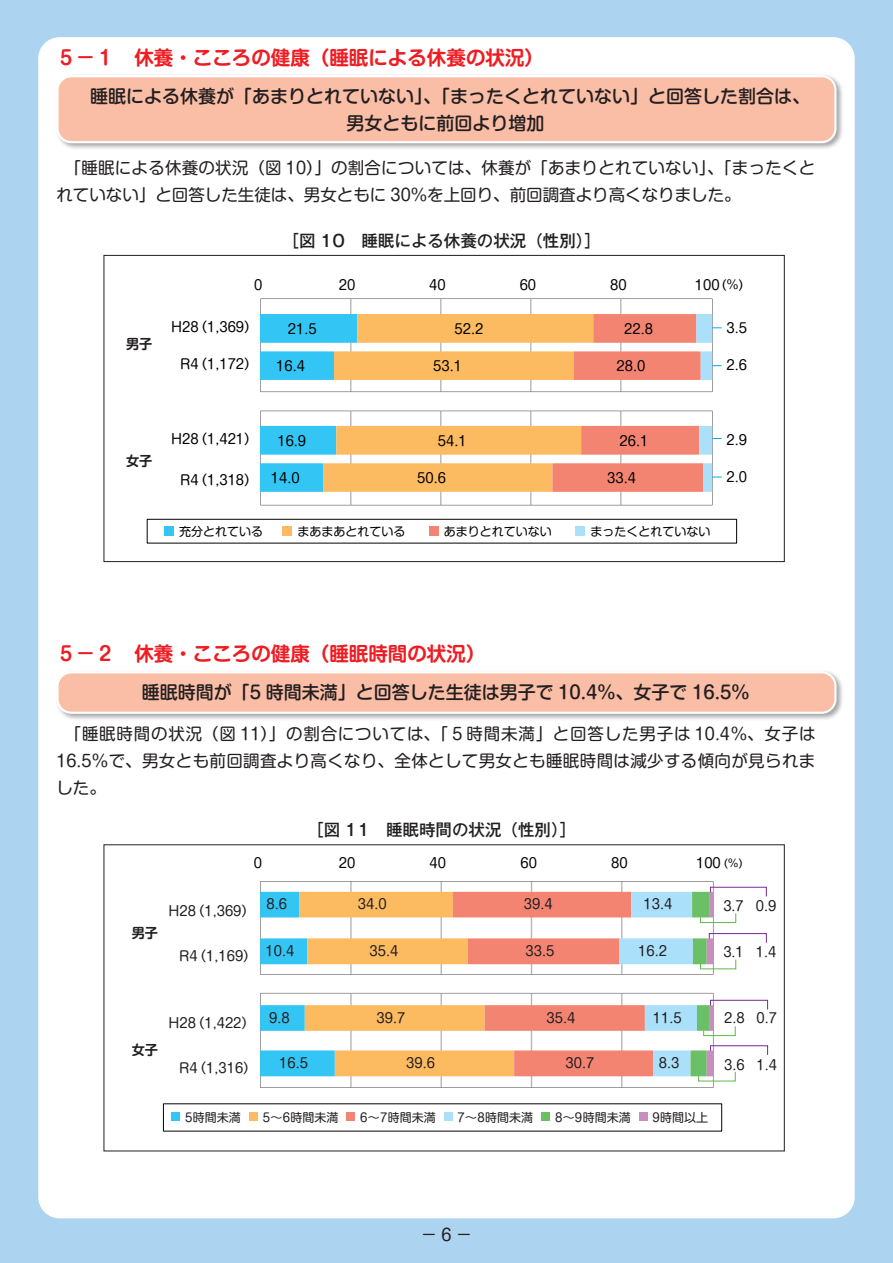
<style>
.page{position:relative;width:893px;height:1263px;background:#acd3f0}
.page>*{position:absolute;margin:0;border:0;box-sizing:border-box;transform-origin:0 0}
.t1{font:700 19.5px "Shin M Go Pro De";color:#ee1d23}
.t2{font:500 18px/27px "Shin M Go Pro";color:#231f20;text-align:center}
.t3{font:16.5px/27px "Shin M Go Pro";letter-spacing:.015em;color:#231f20}
.t4{font:500 16.5px "Gothic MB101 Pr 5";color:#231f20}
.t5{font:13.5px "Shin M Go Pro";letter-spacing:.005em;color:#030303}
.t6{font:13.5px "Shin M Go Pro";color:#231f20}
.t7{font:700 13.5px "Shin M Go Pro De";color:#231f20}
.t8{font:12px "Shin M Go Pro";color:#030303}
.t9{font:12px "Shin M Go Pro";color:#231f20}
.s1{font-size:10.5px}
</style>
<div class="page">
<div style="left:38px;top:37px;width:817px;height:1181px;background:#fff;border-radius:21px"></div>
<div style="left:55px;top:74px;width:789px;height:77px;background:#231f20;opacity:.4"></div>
<div style="left:58px;top:76px;width:777px;height:66px;background:#fabda6;border-radius:14px"></div>
<div style="left:56px;top:75px;width:780px;height:68px;border:2px solid #fff;border-radius:14px"></div>
<div style="left:55px;top:670px;width:789px;height:51px;background:#231f20;opacity:.4"></div>
<div style="left:58px;top:672px;width:777px;height:41px;background:#fabda6;border-radius:14px"></div>
<div style="left:56px;top:671px;width:780px;height:43px;border:2px solid #fff;border-radius:14px"></div>
<div style="left:147px;top:519px;width:590px;height:24px;border:1px solid #030303"></div>
<div style="left:164px;top:527px;width:10px;height:9px;background:#33c5f3"></div>
<div style="left:283px;top:527px;width:9px;height:9px;background:#fcba61"></div>
<div style="left:429px;top:527px;width:9px;height:9px;background:#f48472"></div>
<div style="left:576px;top:527px;width:9px;height:9px;background:#aae0f9"></div>
<svg style="left:260px;top:299px;width:462px;height:206px"></svg>
<div style="left:172px;top:1112px;width:8px;height:9px;background:#33c5f3"></div>
<div style="left:249px;top:1112px;width:8px;height:9px;background:#fcba61"></div>
<div style="left:347px;top:1112px;width:8px;height:9px;background:#f48472"></div>
<div style="left:444px;top:1112px;width:8px;height:9px;background:#aae0f9"></div>
<div style="left:542px;top:1112px;width:8px;height:9px;background:#6bc067"></div>
<div style="left:639px;top:1112px;width:8px;height:9px;background:#c78ebf"></div>
<svg style="left:260px;top:881px;width:508px;height:207px"></svg>
<p class="t1" style="left:56px;top:42px;width:489px">５－１　休養・こころの健康（睡眠による休養の状況）</p>
<p class="t2" style="left:90px;top:80px;width:721px">睡眠による休養が「あまりとれていない」、「まったくとれていない」と回答した割合は、男女ともに前回より増加</p>
<p class="t3" style="left:56px;top:152px;width:760px">　「睡眠による休養の状況（図 10）」の割合については、休養が「あまりとれていない」、「まったくとれていない」と回答した生徒は、男女ともに 30％を上回り、前回調査より高くなりました。</p>
<p class="t7" style="left:126px;top:333px;width:28px">男子</p>
<p class="t4" style="left:283px;top:227px;width:319px">［図 10　睡眠による休養の状況（性別）］</p>
<p class="t8" style="left:722px;top:275px;width:22px">(%)</p>
<p class="t5" style="left:726px;top:317px;width:22px">3.5</p>
<p class="t5" style="left:726px;top:354px;width:22px">2.6</p>
<p class="t5" style="left:254px;top:274px;width:10px">0</p>
<p class="t5" style="left:339px;top:274px;width:18px">20</p>
<p class="t5" style="left:429px;top:274px;width:18px">40</p>
<p class="t5" style="left:520px;top:274px;width:18px">60</p>
<p class="t5" style="left:610px;top:274px;width:18px">80</p>
<p class="t5" style="left:695px;top:274px;width:26px">100</p>
<p class="t5" style="left:171px;top:316px;width:88px">H28（1,369）</p>
<p class="t5" style="left:180px;top:353px;width:79px">R4（1,172）</p>
<p class="t5" style="left:624px;top:318px;width:30px">22.8</p>
<p class="t5" style="left:617px;top:355px;width:30px">28.0</p>
<p class="t5" style="left:455px;top:318px;width:30px">52.2</p>
<p class="t5" style="left:433px;top:355px;width:30px">53.1</p>
<p class="t5" style="left:288px;top:318px;width:30px">21.5</p>
<p class="t5" style="left:276px;top:355px;width:30px">16.4</p>
<p class="t7" style="left:126px;top:449px;width:28px">女子</p>
<p class="t5" style="left:171px;top:428px;width:88px">H28（1,421）</p>
<p class="t5" style="left:180px;top:469px;width:79px">R4（1,318）</p>
<p class="t8" style="left:179px;top:521px;width:85px">充分とれている</p>
<p class="t8" style="left:297px;top:521px;width:109px">まあまあとれている</p>
<p class="t8" style="left:444px;top:521px;width:109px">あまりとれていない</p>
<p class="t8" style="left:590px;top:521px;width:121px">まったくとれていない</p>
<p class="t5" style="left:619px;top:430px;width:30px">26.1</p>
<p class="t5" style="left:607px;top:467px;width:30px">33.4</p>
<p class="t5" style="left:438px;top:430px;width:30px">54.1</p>
<p class="t5" style="left:417px;top:467px;width:30px">50.6</p>
<p class="t5" style="left:277px;top:430px;width:30px">16.9</p>
<p class="t5" style="left:271px;top:467px;width:30px">14.0</p>
<p class="t5" style="left:727px;top:429px;width:22px">2.9</p>
<p class="t5" style="left:727px;top:466px;width:22px">2.0</p>
<p class="t1" style="left:56px;top:638px;width:430px">５－２　休養・こころの健康（睡眠時間の状況）</p>
<p class="t2" style="left:142px;top:677px;width:609px">睡眠時間が「5 時間未満」と回答した生徒は男子で 10.4％、女子で 16.5％</p>
<p class="t3" style="left:56px;top:718px;width:761px;text-align:justify">　「睡眠時間の状況（図 11）」の割合については、「５時間未満」と回答した男子は 10.4％、女子は16.5％で、男女とも前回調査より高くなり、全体として男女とも睡眠時間は減少する傾向が見られました。</p>
<p class="t7" style="left:132px;top:922px;width:28px">男子</p>
<p class="t4" style="left:307px;top:816px;width:270px">［図 11　睡眠時間の状況（性別）］</p>
<p class="t5" style="left:254px;top:852px;width:10px">0</p>
<p class="t5" style="left:339px;top:852px;width:18px">20</p>
<p class="t5" style="left:430px;top:852px;width:18px">40</p>
<p class="t5" style="left:520px;top:852px;width:18px">60</p>
<p class="t5" style="left:611px;top:852px;width:18px">80</p>
<p class="t5" style="left:696px;top:852px;width:48px">100 <span class="s1">(%)</span></p>
<p class="t6" style="left:267px;top:893px;width:22px">8.6</p>
<p class="t6" style="left:266px;top:940px;width:30px">10.4</p>
<p class="t6" style="left:358px;top:893px;width:30px">34.0</p>
<p class="t6" style="left:369px;top:940px;width:30px">35.4</p>
<p class="t6" style="left:524px;top:893px;width:30px">39.4</p>
<p class="t6" style="left:525px;top:940px;width:30px">33.5</p>
<p class="t6" style="left:643px;top:893px;width:30px">13.4</p>
<p class="t6" style="left:638px;top:940px;width:30px">16.2</p>
<p class="t6" style="left:723px;top:895px;width:54px">3.7 0.9</p>
<p class="t6" style="left:756px;top:941px;width:22px">1.4</p>
<p class="t6" style="left:168px;top:899px;width:88px">H28（1,369）</p>
<p class="t6" style="left:179px;top:945px;width:79px">R4（1,169）</p>
<p class="t6" style="left:723px;top:941px;width:22px">3.1</p>
<p class="t7" style="left:132px;top:1039px;width:28px">女子</p>
<p class="t6" style="left:269px;top:1007px;width:22px">9.8</p>
<p class="t6" style="left:279px;top:1052px;width:30px">16.5</p>
<p class="t6" style="left:376px;top:1007px;width:30px">39.7</p>
<p class="t6" style="left:547px;top:1007px;width:30px">35.4</p>
<p class="t6" style="left:565px;top:1052px;width:30px">30.7</p>
<p class="t6" style="left:653px;top:1007px;width:30px">11.5</p>
<p class="t6" style="left:659px;top:1052px;width:22px">8.3</p>
<p class="t6" style="left:168px;top:1012px;width:88px">H28（1,422）</p>
<p class="t6" style="left:179px;top:1057px;width:79px">R4（1,316）</p>
<p class="t9" style="left:185px;top:1108px;width:57px">5時間未満</p>
<p class="t9" style="left:263px;top:1108px;width:77px">5～6時間未満</p>
<p class="t9" style="left:360px;top:1108px;width:77px">6～7時間未満</p>
<p class="t9" style="left:458px;top:1108px;width:77px">7～8時間未満</p>
<p class="t9" style="left:555px;top:1108px;width:77px">8～9時間未満</p>
<p class="t9" style="left:652px;top:1108px;width:57px">9時間以上</p>
<p class="t6" style="left:406px;top:1052px;width:30px">39.6</p>
<p class="t6" style="left:724px;top:1007px;width:54px">2.8 0.7</p>
<p class="t6" style="left:724px;top:1053px;width:54px">3.6 1.4</p>
<p class="t3" style="left:421px;top:1220px;width:53px">－6－</p>
</div>
